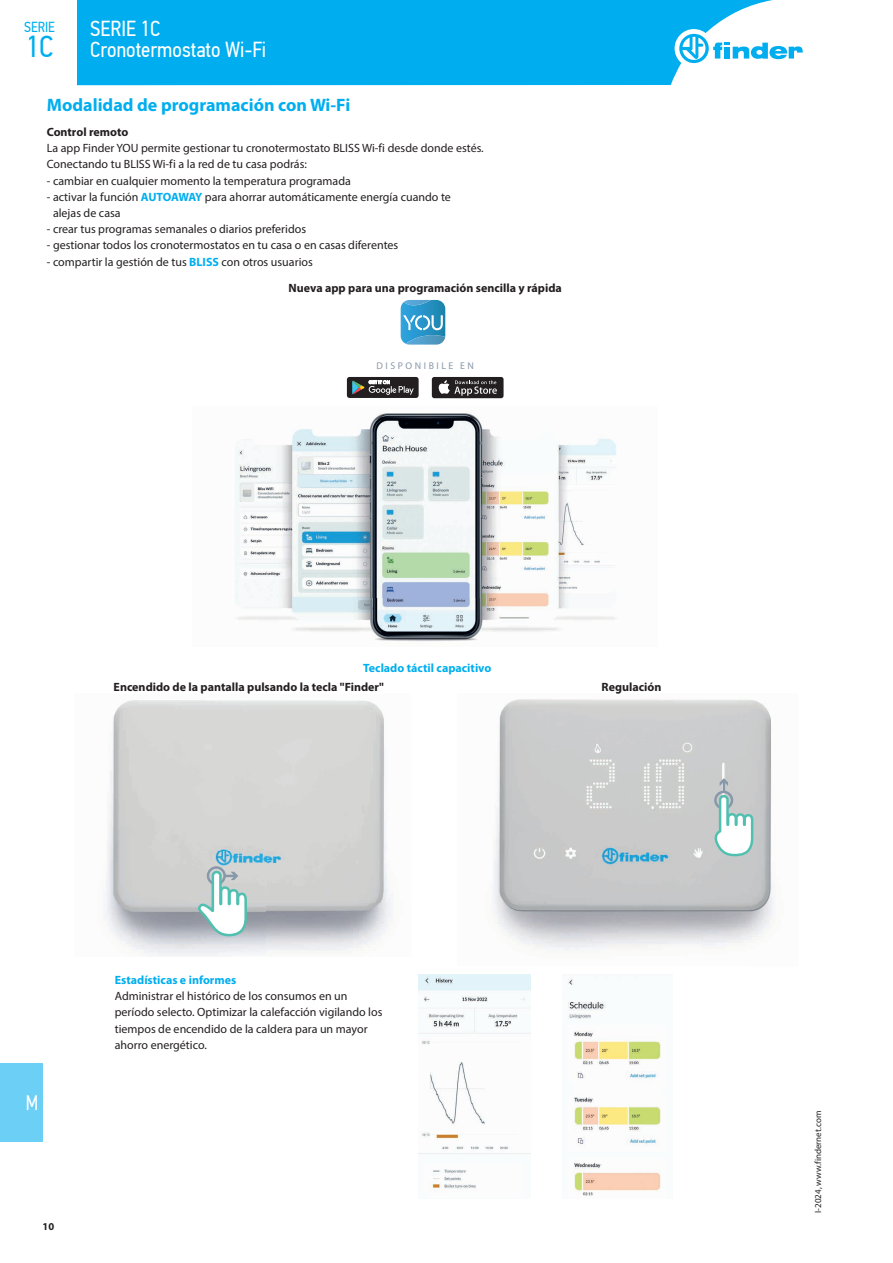
<style>
.page{position:relative;width:893px;height:1263px;background:#fff}
.page>*{position:absolute;margin:0;border:0;box-sizing:border-box;transform-origin:0 0}
.t1{font:30.3px "PF Din Text Cond Pro";color:#00aeef}
.t2{font:21.75px/21px "PF Din Text Cond Pro";color:#fff}
.t3{font:21px "PF Din Text Cond Pro";color:#fff;scale:.9 1}
.t4{font:700 18px "Myriad Pro";color:#00aeef}
.t5{font:14.55px "PF Din Text Cond Pro";color:#00aeef}
.t6{font:12px/16.2px "Myriad Pro";color:#231f20}
.t7{font:700 12px/26px "Myriad Pro";color:#231f20}
.t8{font:700 12px "Myriad Pro";color:#00aeef}
.t9{font:700 10.5px "Myriad Pro";color:#231f20}
.t10{font:9.75px "Myriad Pro";letter-spacing:.26em;color:#8898a9}
.t11{font:9px "Myriad Pro";color:#231f20}
.s1{font-weight:700;color:#00aeef}
.s2{font-weight:400}
.s3{color:#00aeef}
</style>
<div class="page">
<div style="left:0;top:1063px;width:43px;height:79px;background:#6bcff6"></div>
<div style="left:77px;top:0;width:696px;height:85px;background:#00aeef"></div>
<div style="left:675px;top:29px;width:38px;height:39px;background:#fff;border-radius:50%"></div>
<svg style="left:679px;top:34px;width:124px;height:29px"></svg>
<img style="left:401px;top:300px;width:44px;height:44px">
<svg style="left:403px;top:315px;width:40px;height:15px"></svg>
<img style="left:404px;top:300px;width:27px;height:5px">
<img style="left:406px;top:335px;width:39px;height:10px">
<div style="left:347px;top:377px;width:72px;height:21px;background:#231f20;border-radius:3px"></div>
<svg style="left:352px;top:380px;width:62px;height:15px"></svg>
<div style="left:432px;top:377px;width:72px;height:21px;background:#231f20;border-radius:3px"></div>
<svg style="left:438px;top:380px;width:59px;height:16px"></svg>
<img style="left:235px;top:412px;width:381px;height:230px">
<img style="left:103px;top:700px;width:290px;height:256px">
<svg style="left:197px;top:866px;width:50px;height:70px"></svg>
<img style="left:492px;top:699px;width:283px;height:251px">
<svg style="left:713px;top:778px;width:40px;height:78px"></svg>
<img style="left:568px;top:978px;width:93px;height:218px">
<img style="left:419px;top:975px;width:111px;height:217px">
<p class="t5" style="left:24px;top:19px;width:32px">SERIE</p>
<h1 class="t1" style="left:26px;top:28px;width:29px">1C</h1>
<h2 class="t2" style="left:90px;top:18px;width:177px">SERIE 1C<br>Cronotermostato Wi-Fi</h2>
<h3 class="t4" style="left:47px;top:93px;width:305px">Modalidad de programación con Wi-Fi</h3>
<p class="t7" style="left:47px;top:119px;width:83px">Control remoto</p>
<p class="t6" style="left:47px;top:140px;width:438px">La app Finder YOU permite gestionar tu cronotermostato BLISS Wi-fi desde donde estés.<br>Conectando tu BLISS Wi-fi a la red de tu casa podrás:</p>
<p class="t6" style="left:47px;top:172px;width:306px">- cambiar en cualquier momento la temperatura programada</p>
<p class="t6" style="left:53px;top:188px;width:399px;text-indent:-6px">- activar la función <span class="s1">AUTOAWAY</span> para ahorrar automáticamente energía cuando te alejas de casa</p>
<p class="t6" style="left:47px;top:221px;width:261px">- crear tus programas semanales o diarios preferidos</p>
<p class="t6" style="left:47px;top:237px;width:353px">- gestionar todos los cronotermostatos en tu casa o en casas diferentes</p>
<p class="t7" style="left:289px;top:248px;width:275px;text-indent:-242px"><span class="s2">- compartir la gestión de tus</span> <span class="s3">BLISS</span> <span class="s2">con otros usuarios<br></span>Nueva app para una programación sencilla y rápida</p>
<p class="t10" style="left:377px;top:360px;width:99px">DISPONIBILE EN</p>
<p class="t8" style="left:363px;top:660px;width:130px">Teclado táctil capacitivo</p>
<p class="t7" style="left:114px;top:674px;width:272px">Encendido de la pantalla pulsando la tecla "Finder"</p>
<p class="t7" style="left:602px;top:674px;width:61px">Regulación</p>
<h3 class="t3" style="left:26px;top:1091px;width:15px">M</h3>
<p class="t9" style="left:43px;top:1219px;width:13px">10</p>
<p class="t8" style="left:115px;top:972px;width:123px">Estadísticas e informes</p>
<p class="t6" style="left:115px;top:988px;width:269px">Administrar el histórico de los consumos en un período selecto. Optimizar la calefacción vigilando los tiempos de encendido de la caldera para un mayor ahorro energético.</p>
<p class="t11" style="left:812px;top:1213px;width:103px;rotate:-90deg">I-2024, www.findernet.com</p>
</div>
